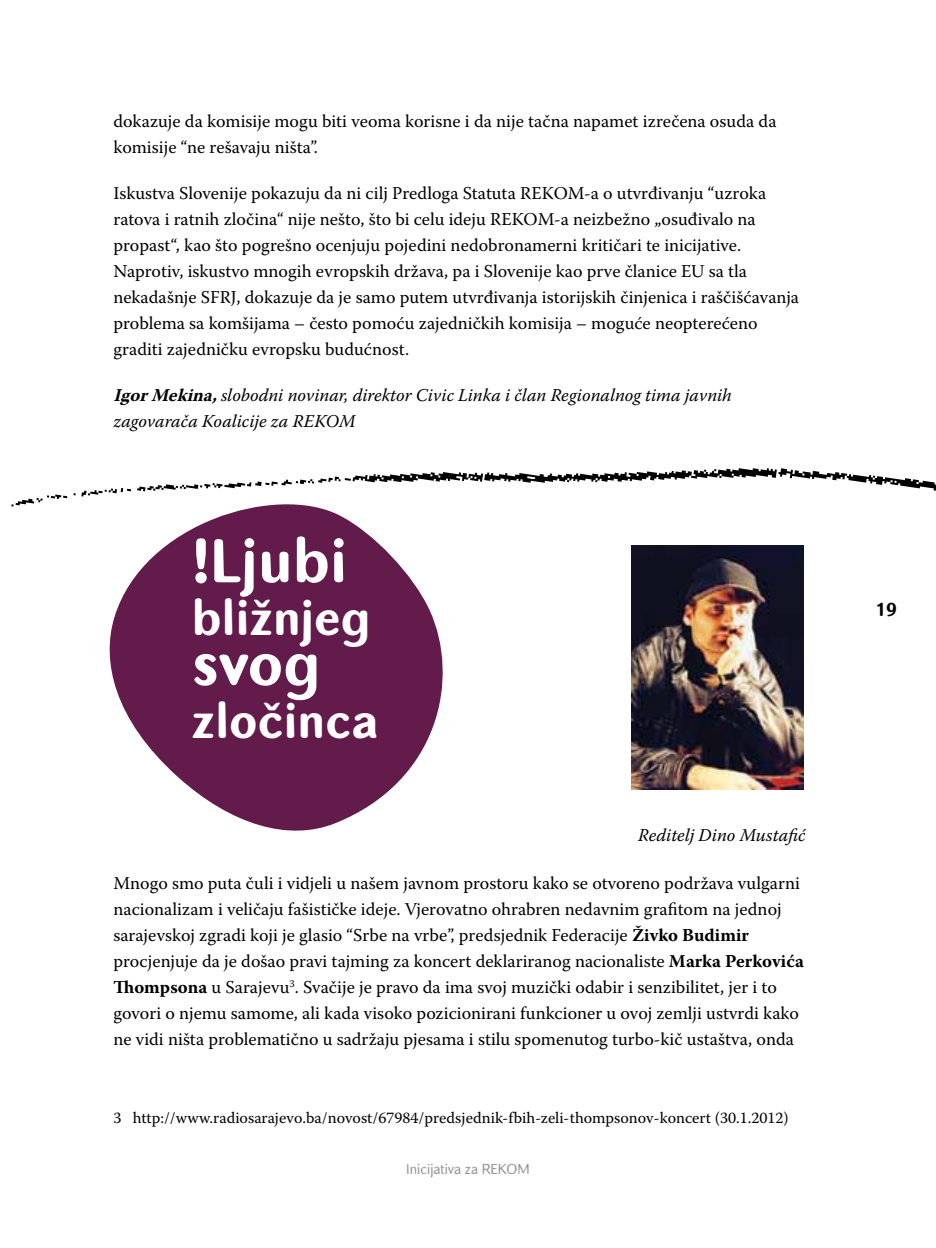
<style>
.page{position:relative;width:936px;height:1248px;background:#fff}
.page>*{position:absolute;margin:0;border:0;box-sizing:border-box;transform-origin:0 0}
.t1{font:700 60px "Batke";color:#fff}
.t2{font:700 48px "Batke";color:#fff}
.t3{font:18px/26px "Warnock Pro";color:#000}
.t4{font:italic 18px/26px "Warnock Pro";color:#000}
.t5{font:700 18px "Batke";color:#000}
.t6{font:16px "Warnock Pro";color:#000}
.t7{font:14px "Batke";color:#939598}
.s1{font-weight:700}
</style>
<div class="page">
<svg style="left:109px;top:489px;width:334px;height:342px;fill:#621b4b"></svg>
<svg style="left:137px;top:468px;width:798px;height:26px"></svg>
<svg style="left:73px;top:488px;width:58px;height:8px"></svg>
<svg style="left:11px;top:494px;width:56px;height:12px"></svg>
<img style="left:631px;top:545px;width:172px;height:244px">
<p class="t3" style="left:113px;top:107px;width:664px">dokazuje da komisije mogu biti veoma korisne i da nije tačna napamet izrečena osuda da komisije “ne rešavaju ništa”.</p>
<p class="t3" style="left:113px;top:179px;width:687px">Iskustva Slovenije pokazuju da ni cilj Predloga Statuta REKOM-a o utvrđivanju “uzroka ratova i ratnih zločina“ nije nešto, što bi celu ideju REKOM-a neizbežno „osuđivalo na propast“, kao što pogrešno ocenjuju pojedini nedobronamerni kritičari te inicijative.<br>Naprotiv, iskustvo mnogih evropskih država, pa i Slovenije kao prve članice EU sa tla nekadašnje SFRJ, dokazuje da je samo putem utvrđivanja istorijskih činjenica i raščišćavanja problema sa komšijama – često pomoću zajedničkih komisija – moguće neopterećeno graditi zajedničku evropsku budućnost.</p>
<p class="t4" style="left:113px;top:381px;width:620px"><span class="s1">IgorMekina,</span>slobodni novinar, direktor Civic Linka i član Regionalnog tima javnih zagovarača Koalicije za REKOM</p>
<h1 class="t1" style="left:192px;top:521px;width:157px">!Ljubi</h1>
<h2 class="t2" style="left:192px;top:586px;width:180px">bližnjeg</h2>
<h1 class="t1" style="left:192px;top:624px;width:130px">svog</h1>
<h2 class="t2" style="left:192px;top:689px;width:188px">zločinca</h2>
<p class="t4" style="left:638px;top:821px;width:169px">Reditelj Dino Mustafić</p>
<p class="t3" style="left:113px;top:869px;width:691px">Mnogo smo puta čuli i vidjeli u našem javnom prostoru kako se otvoreno podržava vulgarni nacionalizam i veličaju fašističke ideje. Vjerovatno ohrabren nedavnim grafitom na jednoj sarajevskoj zgradi koji je glasio “Srbe na vrbe”, predsjednik Federacije <span class="s1">Živko Budimir </span>procjenjuje da je došao pravi tajming za koncert deklariranog nacionaliste <span class="s1">Marka Perkovića Thompsona</span> u Sarajevu<sup>3</sup>. Svačije je pravo da ima svoj muzički odabir i senzibilitet, jer i to govori o njemu samome, ali kada visoko pozicionirani funkcioner u ovoj zemlji ustvrdi kako ne vidi ništa problematično u sadržaju pjesama i stilu spomenutog turbo-kič ustaštva, onda</p>
<p class="t6" style="left:113px;top:1108px;width:676px">3 http://www.radiosarajevo.ba/novost/67984/predsjednik-fbih-zeli-thompsonov-koncert (30.1.2012)</p>
<p class="t7" style="left:406px;top:1160px;width:125px">Inicijativa za REKOM</p>
<p class="t5" style="left:875px;top:598px;width:23px">19</p>
</div>
